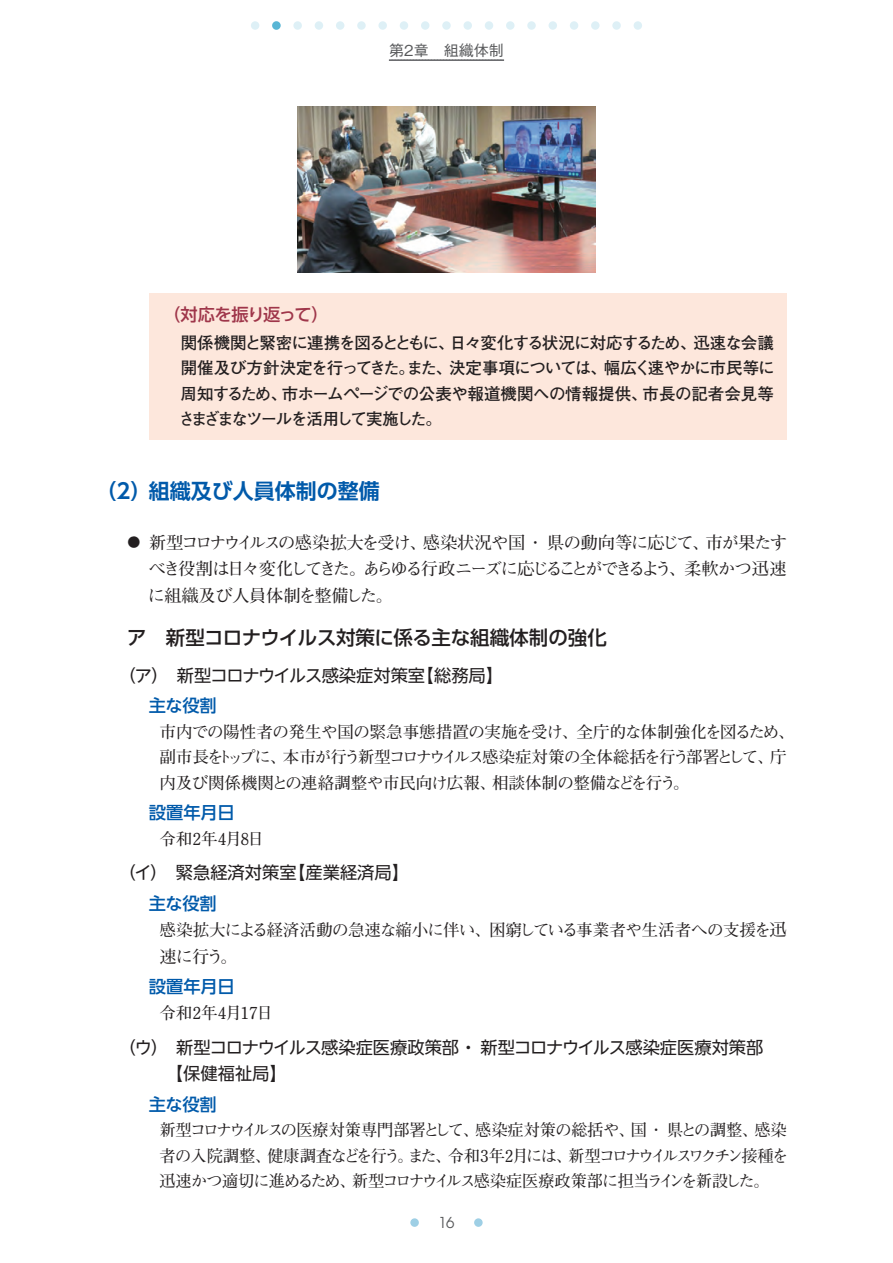
<style>
.page{position:relative;width:893px;height:1263px;background:#fff}
.page>*{position:absolute;margin:0;border:0;box-sizing:border-box;transform-origin:0 0}
.t1{font:700 21px "UD Shin Go Pro De";color:#015aaa}
.t2{font:500 19.5px "UD Shin Go Pro";letter-spacing:-.015em;color:#231f20}
.t3{font:700 17.25px/26.2px "Futo Min A101 Upr";letter-spacing:-.095em;color:#231f20;text-align:justify}
.t4{font:17.25px/26.2px "UD Shin Go NT Pro";color:#231f20}
.t5{font:17.25px "UD Shin Go NT Pro";letter-spacing:-.02em;color:#231f20}
.t6{font:500 17.25px "UD Shin Go NT Pro";letter-spacing:-.005em;color:#015aaa}
.t7{font:500 17.25px "UD Shin Go Pro";letter-spacing:-.08em;color:#9f364a}
.t8{font:700 16.5px/25.5px "Futo Min A101 Upr";letter-spacing:-.035em;color:#231f20}
.t9{font:700 16.5px/25.5px "Futo Go B101 Upr";letter-spacing:-.03em;color:#231f20;text-align:justify}
.t10{font:700 16.5px "Futo Min A101 Upr";color:#231f20}
.t11{font:500 15px "Gothic BBB Upr";color:#57585a}
.t12{font:15px "Avant Garde";color:#57585a}
.s1{font-size:12.9px}
.s2{font-size:17.25px}
</style>
<div class="page">
<div style="left:251px;top:21px;width:8px;height:9px;background:#def0f6;border-radius:50%"></div>
<svg style="left:293px;top:21px;width:9px;height:9px"></svg>
<div style="left:315px;top:21px;width:8px;height:9px;background:#def0f6;border-radius:50%"></div>
<div style="left:336px;top:21px;width:8px;height:9px;background:#def0f6;border-radius:50%"></div>
<svg style="left:357px;top:21px;width:9px;height:9px"></svg>
<div style="left:378px;top:21px;width:9px;height:9px;background:#def0f6;border-radius:50%"></div>
<div style="left:400px;top:21px;width:8px;height:9px;background:#def0f6;border-radius:50%"></div>
<div style="left:421px;top:21px;width:8px;height:9px;background:#def0f6;border-radius:50%"></div>
<svg style="left:442px;top:21px;width:9px;height:9px"></svg>
<div style="left:463px;top:21px;width:9px;height:9px;background:#def0f6;border-radius:50%"></div>
<div style="left:485px;top:21px;width:8px;height:9px;background:#def0f6;border-radius:50%"></div>
<div style="left:506px;top:21px;width:8px;height:9px;background:#def0f6;border-radius:50%"></div>
<svg style="left:527px;top:21px;width:9px;height:9px"></svg>
<div style="left:549px;top:21px;width:8px;height:9px;background:#def0f6;border-radius:50%"></div>
<div style="left:570px;top:21px;width:8px;height:9px;background:#def0f6;border-radius:50%"></div>
<svg style="left:591px;top:21px;width:9px;height:9px"></svg>
<svg style="left:612px;top:21px;width:9px;height:9px"></svg>
<div style="left:634px;top:21px;width:8px;height:9px;background:#def0f6;border-radius:50%"></div>
<div style="left:474px;top:1218px;width:9px;height:9px;background:#9ecfe5;border-radius:50%"></div>
<div style="left:410px;top:1218px;width:9px;height:9px;background:#9ecfe5;border-radius:50%"></div>
<div style="left:272px;top:21px;width:9px;height:9px;background:#59b6d5;border-radius:50%"></div>
<svg style="left:389px;top:59px;width:115px;height:2px"></svg>
<img style="left:298px;top:106px;width:297px;height:166px">
<div style="left:149px;top:293px;width:638px;height:147px;background:#fde7dc"></div>
<p class="t11" style="left:389px;top:38px;width:116px">第2章　組織体制</p>
<p class="t7" style="left:163px;top:301px;width:167px">（対応を振り返って）</p>
<p class="t9" style="left:178px;top:329px;width:598px">関係機関と緊密に連携を図るとともに、日々変化する状況に対応するため、迅速な会議開催及び方針決定を行ってきた。また、決定事項については、幅広く速やかに市民等に周知するため、市ホームページでの公表や報道機関への情報提供、市長の記者会見等さまざまなツールを活用して実施した。</p>
<p class="t1" style="left:96px;top:474px;width:286px">（2）組織及び人員体制の整備</p>
<p class="t3" style="left:148px;top:529px;width:641px;text-indent:-20px"><span class="s1">●</span> 新型コロナウイルスの感染拡大を受け、感染状況や国・県の動向等に応じて、市が果たすべき役割は日々変化してきた。あらゆる行政ニーズに応じることができるよう、柔軟かつ迅速に組織及び人員体制を整備した。</p>
<p class="t2" style="left:127px;top:621px;width:481px">ア　新型コロナウイルス対策に係る主な組織体制の強化</p>
<p class="t5" style="left:118px;top:661px;width:387px">（ア）　新型コロナウイルス感染症対策室【総務局】</p>
<p class="t6" style="left:149px;top:692px;width:70px">主な役割</p>
<p class="t8" style="left:159px;top:718px;width:637px">市内での陽性者の発生や国の緊急事態措置の実施を受け、全庁的な体制強化を図るため、副市長をトップに、本市が行う新型コロナウイルス感染症対策の全体総括を行う部署として、庁内及び関係機関との連絡調整や市民向け広報、相談体制の整備などを行う。</p>
<p class="t6" style="left:149px;top:799px;width:87px">設置年月日</p>
<p class="t10" style="left:159px;top:826px;width:106px">令和2年4月8日</p>
<p class="t4" style="left:118px;top:859px;width:293px">（イ）　緊急経済対策室【産業経済局】</p>
<p class="t6" style="left:149px;top:889px;width:70px">主な役割</p>
<p class="t8" style="left:159px;top:916px;width:629px">感染拡大による経済活動の急速な縮小に伴い、困窮している事業者や生活者への支援を<span class="s2">迅</span></p>
<p class="t3" style="left:159px;top:942px;width:80px">速に行う。</p>
<p class="t6" style="left:149px;top:972px;width:87px">設置年月日</p>
<p class="t10" style="left:159px;top:1000px;width:115px">令和2年4月17日</p>
<p class="t4" style="left:166px;top:1034px;width:599px;text-indent:-47px">（ウ）　新型コロナウイルス感染症医療政策部 ・新型コロナウイルス感染症医療対策部【保健福祉局】</p>
<p class="t6" style="left:149px;top:1090px;width:70px">主な役割</p>
<p class="t8" style="left:159px;top:1117px;width:630px;text-align:justify">新型コロナウイルスの医療対策専門部署として、感染症対策の総括や、国・県との調整、感染者の入院調整、健康調査などを行う。また、令和3年2月には、新型コロナウイルスワクチン接種を迅速かつ適切に進めるため、新型コロナウイルス感染症医療政策部に担当ラインを新設した。</p>
<p class="t12" style="left:439px;top:1214px;width:17px">16</p>
</div>
